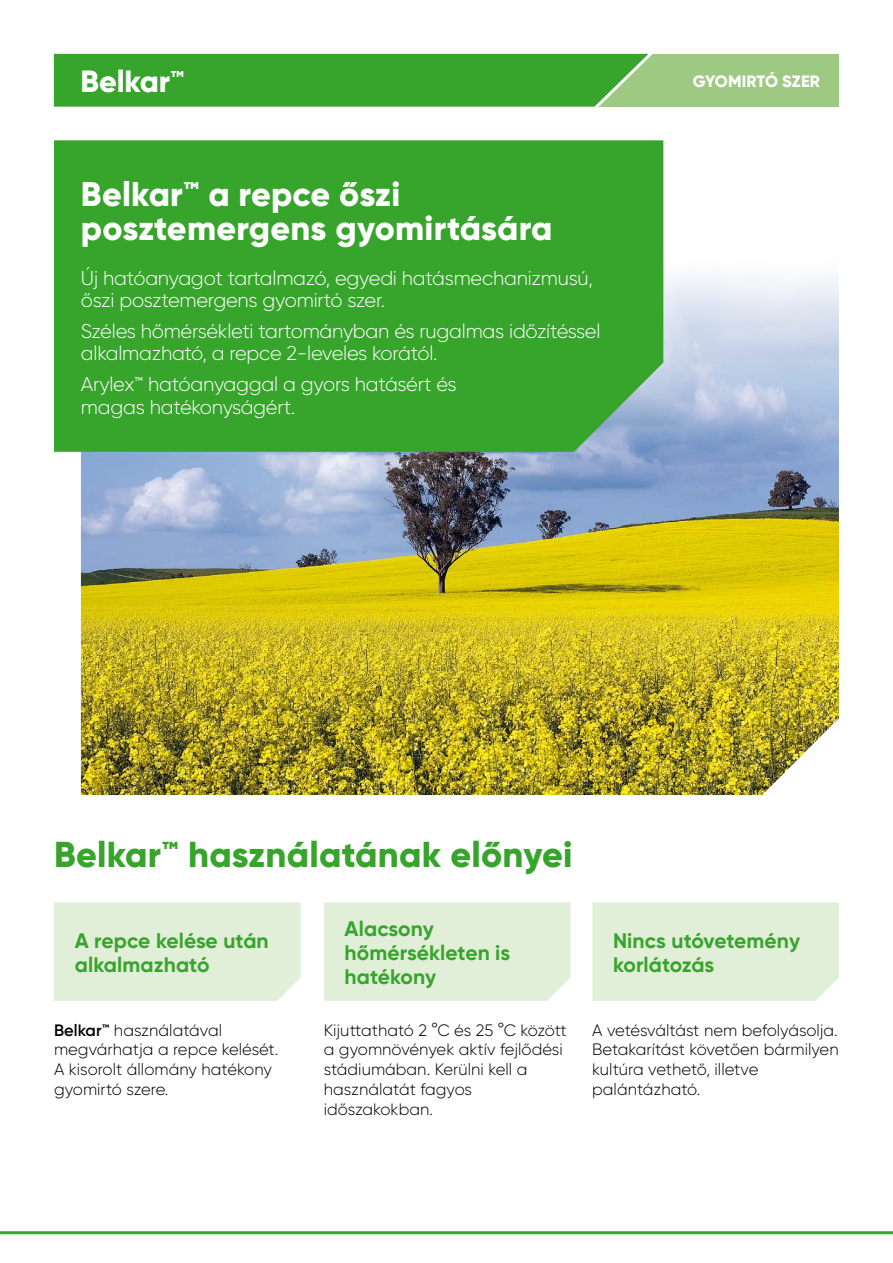
<style>
.page{position:relative;width:893px;height:1263px;background:#fff}
.page>*{position:absolute;margin:0;border:0;box-sizing:border-box;transform-origin:0 0}
.t1{font:800 36px "Gilroy";letter-spacing:.005em;color:#37a42c}
.t2{font:800 34.2px/34.2px "Gilroy";letter-spacing:.005em;color:#fff}
.t3{font:800 30.75px "Gilroy";letter-spacing:-.005em;color:#fff}
.t4{font:700 21px/24px "Gilroy";letter-spacing:.005em;color:#37a42c}
.t5{font:300 19.95px/22.4px "Gilroy";letter-spacing:-.01em;color:#fff}
.t6{font:300 16.5px/19.8px "Gilroy";letter-spacing:.005em;color:#000}
.t7{font:800 16.5px "Gilroy";letter-spacing:.005em;color:#fff}
.s1{font-weight:700;font-size:30px}
.s2{font-weight:600}
</style>
<div class="page">
<hr style="left:0;top:1231px;width:893px;height:3px;background:#37a42c">
<img style="left:81px;top:255px;width:758px;height:540px">
<div style="left:54px;top:140px;width:609px;height:312px;background:#37a42c"></div>
<div style="left:54px;top:902px;width:247px;height:99px;background:#e1eed8"></div>
<div style="left:324px;top:902px;width:246px;height:99px;background:#e1eed8"></div>
<div style="left:592px;top:902px;width:247px;height:99px;background:#e1eed8"></div>
<div style="left:431px;top:54px;width:408px;height:53px;background:#9dc982"></div>
<svg style="left:53px;top:53px;width:600px;height:54px;background:#42a837"></svg>
<h3 class="t3" style="left:80px;top:62px;width:105px">Belkar<span class="s1">™</span></h3>
<p class="t7" style="left:693px;top:71px;width:129px">GYOMIRTÓ SZER</p>
<h2 class="t2" style="left:81px;top:177px;width:473px">Belkar™ a repce őszi posztemergens gyomirtására</h2>
<p class="t5" style="left:81px;top:266px;width:514px">Új hatóanyagot tartalmazó, egyedi hatásmechanizmusú, őszi posztemergens gyomirtó szer.</p>
<p class="t5" style="left:81px;top:320px;width:521px">Széles hőmérsékleti tartományban és rugalmas időzítéssel alkalmazható, a repce 2-leveles korától.</p>
<p class="t5" style="left:81px;top:373px;width:377px">Arylex™ hatóanyaggal a gyors hatásért és magas hatékonyságért.</p>
<h1 class="t1" style="left:54px;top:831px;width:520px">Belkar™ használatának előnyei</h1>
<p class="t4" style="left:75px;top:928px;width:195px">A repce kelése után alkalmazható</p>
<p class="t4" style="left:345px;top:916px;width:167px">Alacsony hőmérsékleten is hatékony</p>
<p class="t4" style="left:613px;top:928px;width:189px">Nincs utóvetemény korlátozás</p>
<p class="t6" style="left:54px;top:1020px;width:226px"><span class="s2">Belkar™</span> használatával megvárhatja a repce kelését.<br>A kisorolt állomány hatékony gyomirtó szere.</p>
<p class="t6" style="left:324px;top:1020px;width:244px">Kijuttatható 2 °C és 25 °C között a gyomnövények aktív fejlődési stádiumában. Kerülni kell a használatát fagyos időszakokban.</p>
<p class="t6" style="left:592px;top:1020px;width:248px">A vetésváltást nem befolyásolja.<br>Betakarítást követően bármilyen kultúra vethető, illetve palántázható.</p>
</div>
